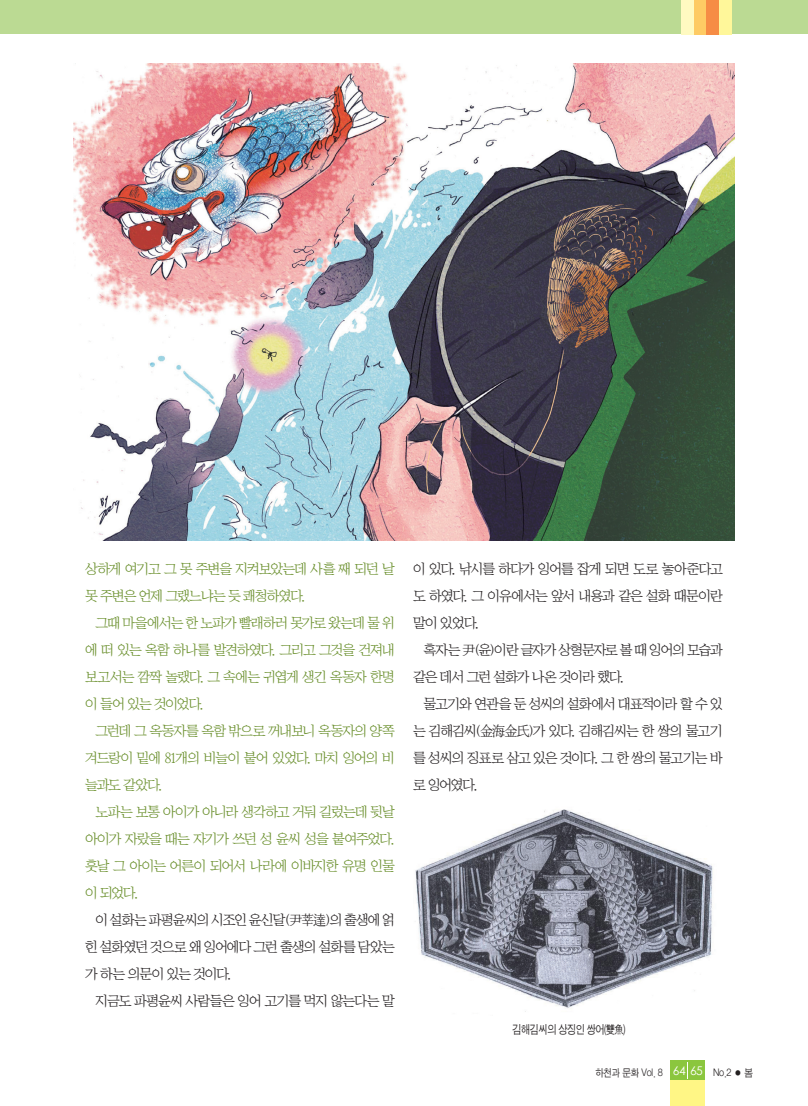
<style>
.page{position:relative;width:808px;height:1106px;background:#fff}
.page>*{position:absolute;margin:0;border:0;box-sizing:border-box;transform-origin:0 0}
.t1{font:14.25px/27px "San Ns M";letter-spacing:-.08em;color:#231f20;text-align:justify}
.t2{font:14.25px/27px "San Ns M";letter-spacing:-.08em;color:#688e2a;text-align:justify}
.t3{font:12px "Sand Jg";letter-spacing:-.05em;color:#231f20;scale:.85 1}
.t4{font:10.5px "Sand Jg";letter-spacing:-.025em;color:#231f20;scale:.9 1}
.s1{font-family:"Century Gothic";font-size:12px;color:#fff}
</style>
<div class="page">
<div style="left:0;top:0;width:808px;height:34px;background:#bbda93"></div>
<div style="left:719px;top:0;width:12px;height:34px;background:#fff79a"></div>
<div style="left:706px;top:0;width:13px;height:34px;background:#f68c45"></div>
<div style="left:693px;top:0;width:13px;height:34px;background:#fecb64"></div>
<div style="left:681px;top:0;width:13px;height:34px;background:#fffac1"></div>
<div style="left:671px;top:1060px;width:34px;height:46px;background:#fff685"></div>
<div style="left:671px;top:1060px;width:34px;height:20px;background:#8bc63e"></div>
<img style="left:74px;top:64px;width:660px;height:476px">
<img style="left:415px;top:809px;width:298px;height:203px">
<p class="t2" style="left:85px;top:555px;width:311px">상하게 여기고 그 못 주변을 지켜보았는데 사흘 째 되던 날 못 주변은 언제 그랬느냐는 듯 쾌청하였다.</p>
<p class="t2" style="left:85px;top:609px;width:311px;text-indent:11px">그때 마을에서는 한 노파가 빨래하러 못가로 왔는데 물 위 에 떠 있는 옥함 하나를 발견하였다. 그리고 그것을 건져내 보고서는 깜짝 놀랬다. 그 속에는 귀엽게 생긴 옥동자 한명 이 들어 있는 것이었다.</p>
<p class="t2" style="left:85px;top:717px;width:311px;text-indent:11px">그런데 그 옥동자를 옥함 밖으로 꺼내보니 옥동자의 양쪽 겨드랑이 밑에 81개의 비늘이 붙어 있었다. 마치 잉어의 비 늘과도 같았다.</p>
<p class="t2" style="left:85px;top:798px;width:311px;text-indent:11px">노파는 보통 아이가 아니라 생각하고 거둬 길렀는데 뒷날 아이가 자랐을 때는 자기가 쓰던 성 윤씨 성을 붙여주었다. 훗날 그 아이는 어른이 되어서 나라에 이바지한 유명 인물 이 되었다.</p>
<p class="t1" style="left:85px;top:906px;width:311px;text-indent:11px">이 설화는 파평윤씨의 시조인 윤신달(尹莘達)의 출생에 얽 힌 설화였던 것으로 왜 잉어에다 그런 출생의 설화를 담았는 가 하는 의문이 있는 것이다.</p>
<p class="t1" style="left:96px;top:987px;width:301px">지금도 파평윤씨 사람들은 잉어 고기를 먹지 않는다는 말</p>
<p class="t1" style="left:413px;top:555px;width:311px">이 있다. 낚시를 하다가 잉어를 잡게 되면 도로 놓아준다고 도 하였다. 그 이유에서는 앞서 내용과 같은 설화 때문이란 말이 있었다.</p>
<p class="t1" style="left:413px;top:636px;width:311px;text-indent:11px">혹자는 尹(윤)이란 글자가 상형문자로 볼 때 잉어의 모습과 같은 데서 그런 설화가 나온 것이라 했다.</p>
<p class="t1" style="left:413px;top:690px;width:311px;text-indent:11px">물고기와 연관을 둔 성씨의 설화에서 대표적이라 할 수 있 는 김해김씨(金海金氏)가 있다. 김해김씨는 한 쌍의 물고기 를 성씨의 징표로 삼고 있은 것이다. 그 한 쌍의 물고기는 바 로 잉어였다.</p>
<p class="t3" style="left:513px;top:1023px;width:134px">김해김씨의 상징인 쌍어(雙魚)</p>
<p class="t4" style="left:595px;top:1067px;width:176px">하천과 문화 Vol. 8 <span class="s1">64 65</span> No.2 ● 봄</p>
</div>
